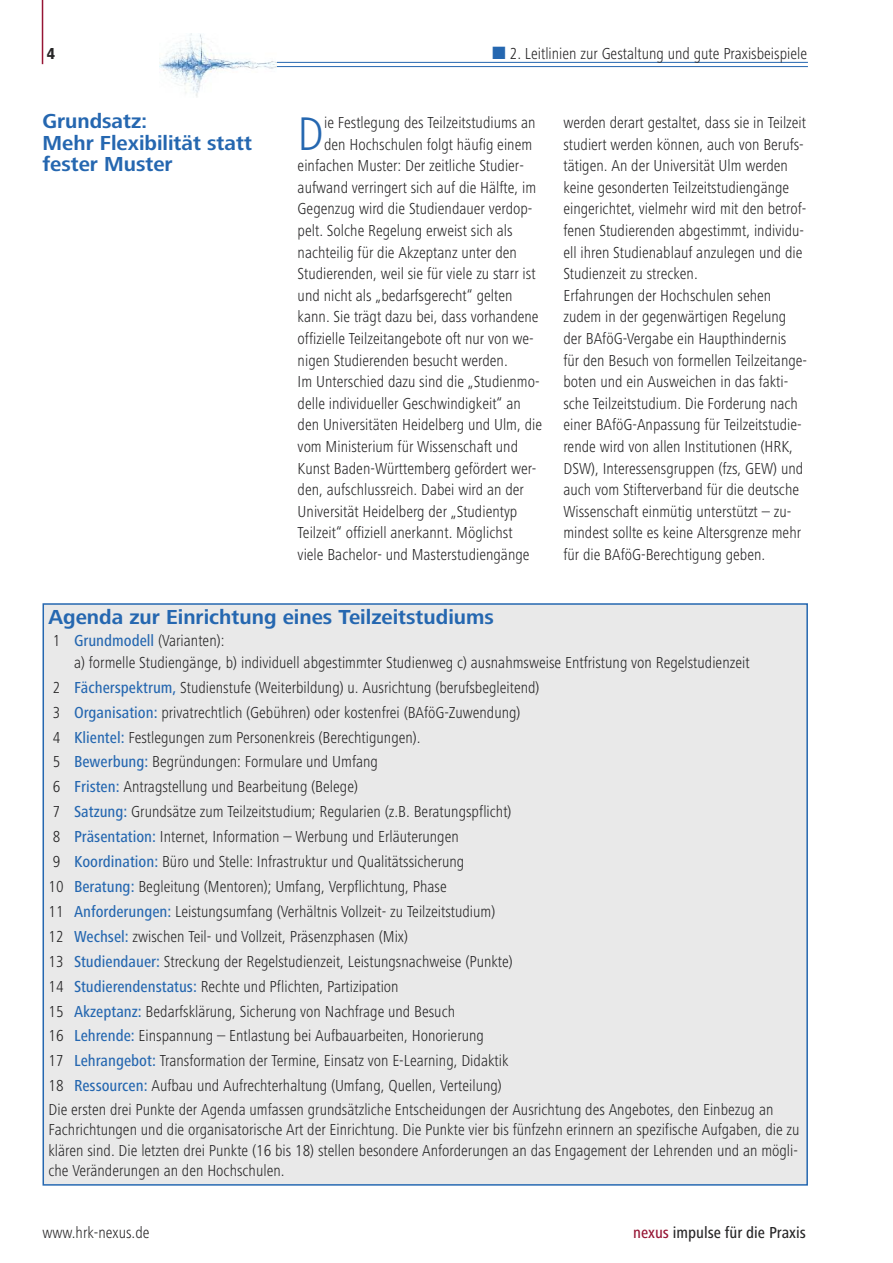
<style>
.page{position:relative;width:893px;height:1263px;background:#fff}
.page>*{position:absolute;margin:0;border:0;box-sizing:border-box;transform-origin:0 0}
.t1{font:300 condensed 48.9px "Frutiger Next LT";color:#2567b0}
.t2{font:700 21px/21.6px "Frutiger Next LT";color:#2567b0}
.t3{font:300 condensed 16.5px/21.6px "Frutiger Next LT";color:#272627}
.t4{font:500 condensed 16.5px "Frutiger Next LT";color:#272627}
.t5{font:800 condensed 16.5px "Frutiger Next LT";color:#272627}
.s1{font-weight:500;color:#2567b0}
.s2{color:#961534}
</style>
<div class="page">
<hr style="left:42px;top:0;width:1px;height:64px;background:#961534">
<hr style="left:277px;top:62px;width:531px;height:1px;background:#2567b0">
<hr style="left:277px;top:66px;width:531px;height:1px;background:#2567b0">
<img style="left:160px;top:33px;width:117px;height:64px">
<div style="left:44px;top:605px;width:762px;height:579px;background:#e9e9e9"></div>
<p class="t5" style="left:47px;top:44px;width:10px">4</p>
<p class="t3" style="left:510px;top:43px;width:299px">2. Leitlinien zur Gestaltung und gute Praxisbeispiele</p>
<p class="t2" style="left:43px;top:110px;width:211px">Grundsatz:<br>Mehr Flexibilität statt fester Muster</p>
<h1 class="t1" style="left:298px;top:106px;width:28px">D</h1>
<p class="t3" style="left:324px;top:112px;width:213px">ie Festlegung des Teilzeitstudiums an</p>
<p class="t3" style="left:324px;top:133px;width:210px">den Hochschulen folgt häufig einem</p>
<p class="t3" style="left:298px;top:155px;width:228px">einfachen Muster: Der zeitliche Studier-</p>
<p class="t3" style="left:298px;top:177px;width:240px">aufwand verringert sich auf die Hälfte, im</p>
<p class="t3" style="left:298px;top:198px;width:236px">Gegenzug wird die Studiendauer verdop-</p>
<p class="t3" style="left:298px;top:220px;width:217px">pelt. Solche Regelung erweist sich als</p>
<p class="t3" style="left:298px;top:241px;width:221px">nachteilig für die Akzeptanz unter den</p>
<p class="t3" style="left:298px;top:263px;width:239px">Studierenden, weil sie für viele zu starr ist</p>
<p class="t3" style="left:298px;top:285px;width:216px">und nicht als „bedarfsgerecht“ gelten</p>
<p class="t3" style="left:298px;top:306px;width:242px">kann. Sie trägt dazu bei, dass vorhandene</p>
<p class="t3" style="left:298px;top:328px;width:238px">offizielle Teilzeitangebote oft nur von we-</p>
<p class="t3" style="left:298px;top:349px;width:212px">nigen Studierenden besucht werden.</p>
<p class="t3" style="left:298px;top:371px;width:243px">Im Unterschied dazu sind die „Studienmo-</p>
<p class="t3" style="left:298px;top:393px;width:225px">delle individueller Geschwindigkeit“ an</p>
<p class="t3" style="left:298px;top:414px;width:246px">den Universitäten Heidelberg und Ulm, die</p>
<p class="t3" style="left:298px;top:436px;width:222px">vom Ministerium für Wissenschaft und</p>
<p class="t3" style="left:298px;top:457px;width:240px">Kunst Baden-Württemberg gefördert wer-</p>
<p class="t3" style="left:298px;top:479px;width:228px">den, aufschlussreich. Dabei wird an der</p>
<p class="t3" style="left:298px;top:501px;width:221px">Universität Heidelberg der „Studientyp</p>
<p class="t3" style="left:298px;top:522px;width:216px">Teilzeit“ offiziell anerkannt. Möglichst</p>
<p class="t3" style="left:298px;top:544px;width:233px">viele Bachelor- und Masterstudiengänge</p>
<p class="t3" style="left:563px;top:112px;width:245px">werden derart gestaltet, dass sie in Teilzeit studiert werden können, auch von Berufs&shy;tätigen. An der Universität Ulm werden keine gesonderten Teilzeitstudiengänge eingerichtet, vielmehr wird mit den betrof&shy;fenen Studierenden abgestimmt, individu&shy;ell ihren Studienablauf anzulegen und die Studienzeit zu strecken.<br>Erfahrungen der Hochschulen sehen zudem in der gegenwärtigen Regelung der BAföG-Vergabe ein Haupthindernis<br>für den Besuch von formellen Teilzeitange&shy;boten und ein Ausweichen in das fakti&shy;sche Teilzeitstudium. Die Forderung nach einer BAföG-Anpassung für Teilzeitstudie&shy;rende wird von allen Institutionen (HRK, DSW), Interessensgruppen (fzs, GEW) und auch vom Stifterverband für die deutsche Wissenschaft einmütig unterstützt – zu&shy;mindest sollte es keine Altersgrenze mehr für die BAföG-Berechtigung geben.</p>
<p class="t2" style="left:49px;top:607px;width:447px">Agenda zur Einrichtung eines Teilzeitstudiums</p>
<p class="t3" style="left:74px;top:630px;width:677px;text-indent:-21px">1 <span class="s1">Grundmodell</span> (Varianten):<br>a) formelle Studiengänge, b) individuell abgestimmter Studienweg c) ausnahmsweise Entfristung von Regelstudienzeit</p>
<p class="t3" style="left:49px;top:675px;width:726px;line-height:24.8px">2 <span class="s1">Fächerspektrum,</span> Studienstufe (Weiterbildung) u. Ausrichtung (berufsbegleitend)<br>3 <span class="s1">Organisation:</span> privatrechtlich (Gebühren) oder kostenfrei (BAföG-Zuwendung)<br>4 <span class="s1">Klientel:</span> Festlegungen zum Personenkreis (Berechtigungen).<br>5 <span class="s1">Bewerbung:</span> Begründungen: Formulare und Umfang<br>6 <span class="s1">Fristen:</span> Antragstellung und Bearbeitung (Belege)<br>7 <span class="s1">Satzung:</span> Grundsätze zum Teilzeitstudium; Regularien (z.B. Beratungspflicht)<br>8 <span class="s1">Präsentation:</span> Internet, Information – Werbung und Erläuterungen<br>9 <span class="s1">Koordination:</span> Büro und Stelle: Infrastruktur und Qualitätssicherung<br>10 <span class="s1">Beratung:</span> Begleitung (Mentoren); Umfang, Verpflichtung, Phase<br>11 <span class="s1">Anforderungen:</span> Leistungsumfang (Verhältnis Vollzeit- zu Teilzeitstudium)<br>12 <span class="s1">Wechsel:</span> zwischen Teil- und Vollzeit, Präsenzphasen (Mix)<br>13 <span class="s1">Studiendauer:</span> Streckung der Regelstudienzeit, Leistungsnachweise (Punkte)<br>14 <span class="s1">Studierendenstatus:</span> Rechte und Pflichten, Partizipation<br>15 <span class="s1">Akzeptanz:</span> Bedarfsklärung, Sicherung von Nachfrage und Besuch<br>16 <span class="s1">Lehrende:</span> Einspannung – Entlastung bei Aufbauarbeiten, Honorierung<br>17 <span class="s1">Lehrangebot:</span> Transformation der Termine, Einsatz von E-Learning, Didaktik<br>18 <span class="s1">Ressourcen:</span> Aufbau und Aufrechterhaltung (Umfang, Quellen, Verteilung)<br>Die ersten drei Punkte der Agenda umfassen grundsätzliche Entscheidungen der Ausrichtung des Angebotes, den Einbezug an</p>
<p class="t3" style="left:49px;top:1119px;width:753px;line-height:20.4px;text-align:justify">Fachrichtungen und die organisatorische Art der Einrichtung. Die Punkte vier bis fünfzehn erinnern an spezifische Aufgaben, die zu klären sind. Die letzten drei Punkte (16 bis 18) stellen besondere Anforderungen an das Engagement der Lehrenden und an mögli&shy;che Veränderungen an den Hochschulen.</p>
<p class="t3" style="left:43px;top:1222px;width:109px">www.hrk-nexus.de</p>
<p class="t4" style="left:633px;top:1223px;width:174px"><span class="s2">nexus</span> impulse für die Praxis</p>
</div>
